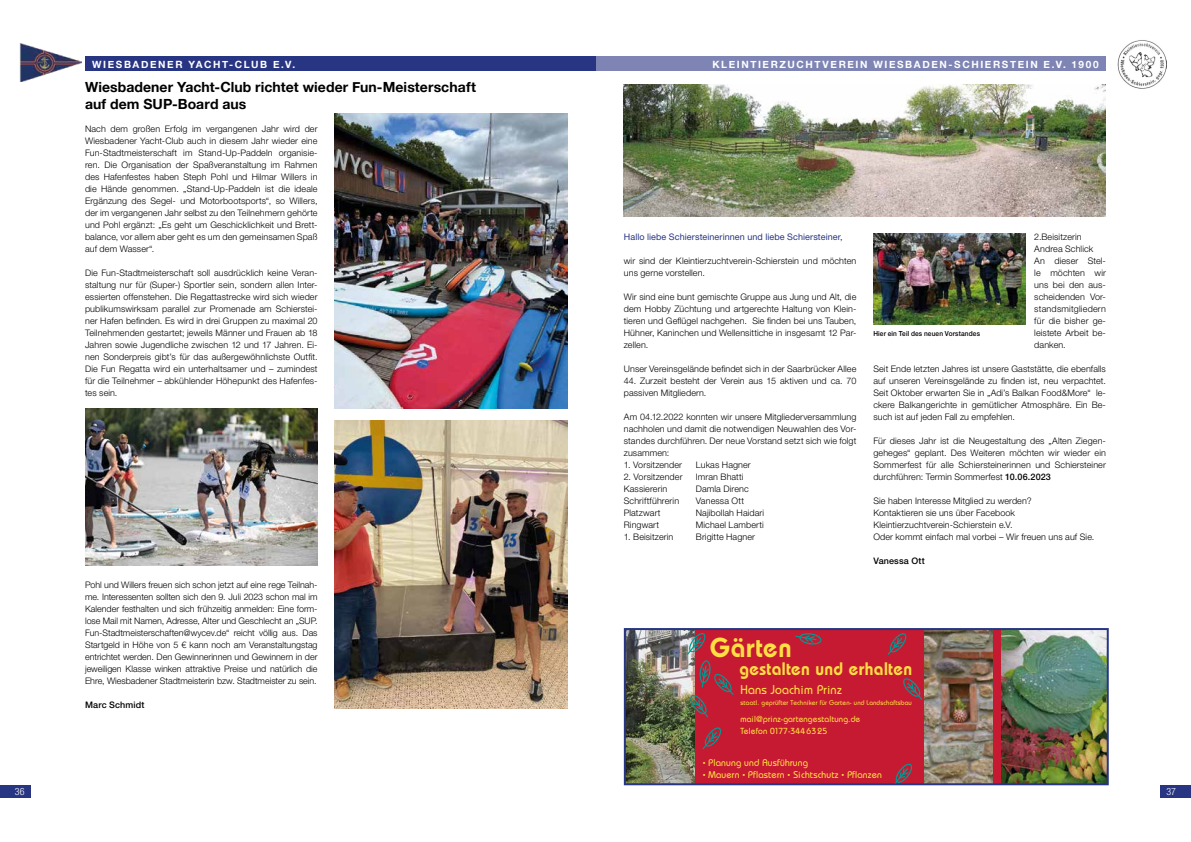
<style>
.page{position:relative;width:1191px;height:842px;background:#fff}
.page>*{position:absolute;margin:0;border:0;box-sizing:border-box;transform-origin:0 0}
.t1{font:600 27.4px "Bauhaus";letter-spacing:.02em;color:#ffdf43;scale:.96 1}
.t2{font:600 18.1px "Bauhaus";letter-spacing:.02em;color:#ffdf43;scale:.96 1}
.t3{font:700 14px/17px "Helvetica Neue";letter-spacing:.005em;color:#000}
.t4{font:500 12.7px "Bauhaus";letter-spacing:.02em;color:#ffdf43;scale:.96 1}
.t5{font:700 10px "Helvetica Neue";letter-spacing:.16em;color:#fff}
.t6{font:300 condensed 10px "Helvetica Neue LT Std";color:#fff}
.t7{font:500 9.8px "Bauhaus";letter-spacing:.025em;color:#ffdf43;scale:.96 1}
.t8{font:300 9px/12px "Helvetica Neue LT Std";letter-spacing:.01em;color:#000;text-align:justify}
.t9{font:9px "Helvetica Neue LT Std";letter-spacing:.01em;color:#283583}
.t10{font:500 9px "Helvetica Neue LT Std";letter-spacing:.015em;color:#000}
.t11{font:500 8.8px/12px "Bauhaus";letter-spacing:.02em;color:#ffdf43;scale:.96 1}
.t12{font:500 7px "Helvetica Neue LT Std";letter-spacing:.02em;color:#000;scale:.93 1}
.t13{font:500 6.8px "Bauhaus";letter-spacing:.025em;color:#ffdf43;scale:.96 1}
.s1{font-weight:500}
.s2{font-size:5.9px}
</style>
<div class="page">
<div style="left:0;top:785px;width:30px;height:13px;background:#283583"></div>
<img style="left:19px;top:44px;width:62px;height:38px">
<div style="left:85px;top:56px;width:510px;height:15px;background:#283583"></div>
<img style="left:85px;top:408px;width:232px;height:157px">
<img style="left:334px;top:114px;width:233px;height:294px">
<img style="left:334px;top:420px;width:233px;height:288px">
<div style="left:595px;top:56px;width:511px;height:15px;background:#7e85b4"></div>
<img style="left:1117px;top:40px;width:49px;height:49px">
<img style="left:624px;top:84px;width:482px;height:132px">
<img style="left:873px;top:233px;width:152px;height:91px">
<img style="left:627px;top:631px;width:69px;height:151px">
<img style="left:924px;top:631px;width:69px;height:151px">
<img style="left:1001px;top:631px;width:104px;height:151px">
<div style="left:696px;top:629px;width:228px;height:155px;background:#c61a32"></div>
<div style="left:993px;top:629px;width:8px;height:155px;background:#c61a32"></div>
<svg style="left:887px;top:633px;width:19px;height:22px"></svg>
<svg style="left:895px;top:764px;width:17px;height:18px"></svg>
<svg style="left:795px;top:633px;width:26px;height:12px"></svg>
<svg style="left:686px;top:633px;width:48px;height:85px"></svg>
<svg style="left:702px;top:727px;width:19px;height:23px"></svg>
<svg style="left:903px;top:678px;width:19px;height:22px"></svg>
<div style="left:624px;top:628px;width:484px;height:157px;border:2px solid #283583"></div>
<div style="left:1160px;top:785px;width:31px;height:13px;background:#283583"></div>
<p class="t5" style="left:92px;top:56px;width:205px">WIESBADENER YACHT-CLUB E.V.</p>
<h3 class="t3" style="left:85px;top:79px;width:392px">Wiesbadener Yacht-Club richtet wieder Fun-Meisterschaft auf dem SUP-Board aus</h3>
<p class="t8" style="left:85px;top:123px;width:234px">Nach dem großen Erfolg im vergangenen Jahr wird der Wiesbadener Yacht-Club auch in diesem Jahr wieder eine Fun-Stadtmeisterschaft im Stand-Up-Paddeln organisie&shy;ren. Die Organisation der Spaßveranstaltung im Rahmen des Hafenfestes haben Steph Pohl und Hilmar Willers in die Hände genommen. „Stand-Up-Paddeln ist die ideale Ergänzung des Segel- und Motorbootsports“, so Willers, der im vergangenen Jahr selbst zu den Teilnehmern gehörte und Pohl ergänzt: „Es geht um Geschicklichkeit und Brett&shy;balance, vor allem aber geht es um den gemeinsamen Spaß auf dem Wasser“.</p>
<p class="t8" style="left:85px;top:267px;width:234px">Die Fun-Stadtmeisterschaft soll ausdrücklich keine Veran&shy;staltung nur für (Super-) Sportler sein, sondern allen Inter&shy;essierten offenstehen. Die Regattastrecke wird sich wieder publikumswirksam parallel zur Promenade am Schierstei&shy;ner Hafen befinden. Es wird in drei Gruppen zu maximal 20<br>Teilnehmenden gestartet; jeweils Männer und Frauen ab 18<br>Jahren sowie Jugendliche zwischen 12 und 17 Jahren. Ei&shy;nen Sonderpreis gibt’s für das außergewöhnlichste Outfit.<br>Die Fun Regatta wird ein unterhaltsamer und – zumindest für die Teilnehmer – abkühlender Höhepunkt des Hafenfes&shy;tes sein.</p>
<p class="t6" style="left:15px;top:786px;width:11px">36</p>
<p class="t8" style="left:85px;top:579px;width:234px">Pohl und Willers freuen sich schon jetzt auf eine rege Teilnah&shy;me. Interessenten sollten sich den 9. Juli 2023 schon mal im Kalender festhalten und sich frühzeitig anmelden: Eine form&shy;lose Mail mit Namen, Adresse, Alter und Geschlecht an „SUP.<br>Fun-Stadtmeisterschaften@wycev.de“ reicht völlig aus. Das Startgeld in Höhe von 5 € kann noch am Veranstaltungstag entrichtet werden. Den Gewinnerinnen und Gewinnern in der jeweiligen Klasse winken attraktive Preise und natürlich die Ehre, Wiesbadener Stadtmeisterin bzw. Stadtmeister zu sein.</p>
<p class="t10" style="left:85px;top:699px;width:61px">Marc Schmidt</p>
<p class="t5" style="left:712px;top:56px;width:388px">KLEINTIERZUCHTVEREIN WIESBADEN-SCHIERSTEIN E.V. 1900</p>
<p class="t9" style="left:624px;top:231px;width:220px">Hallo liebe Schiersteinerinnen und liebe Schiersteiner,</p>
<p class="t8" style="left:624px;top:255px;width:234px">wir sind der Kleintierzuchtverein-Schierstein und möchten uns gerne vorstellen.</p>
<p class="t8" style="left:624px;top:291px;width:234px">Wir sind eine bunt gemischte Gruppe aus Jung und Alt, die dem Hobby Züchtung und artgerechte Haltung von Klein&shy;tieren und Geflügel nachgehen. Sie finden bei uns Tauben, Hühner, Kaninchen und Wellensittiche in insgesamt 12 Par&shy;zellen.</p>
<p class="t8" style="left:624px;top:363px;width:234px">Unser Vereinsgelände befindet sich in der Saarbrücker Allee</p>
<p class="t8" style="left:624px;top:375px;width:234px">44. Zurzeit besteht der Verein aus 15 aktiven und ca. 70 passiven Mitgliedern.</p>
<p class="t8" style="left:624px;top:411px;width:234px">Am 04.12.2022 konnten wir unsere Mitgliederversammlung nachholen und damit die notwendigen Neuwahlen des Vor&shy;standes durchführen. Der neue Vorstand setzt sich wie folgt zusammen:</p>
<p class="t8" style="left:624px;top:459px;width:60px">1. Vorsitzender</p>
<p class="t8" style="left:696px;top:459px;width:56px">Lukas Hagner</p>
<p class="t8" style="left:624px;top:471px;width:60px">2. Vorsitzender</p>
<p class="t8" style="left:696px;top:471px;width:49px">Imran Bhatti</p>
<p class="t8" style="left:624px;top:483px;width:45px">Kassiererin</p>
<p class="t8" style="left:696px;top:483px;width:54px">Damla Direnc</p>
<p class="t8" style="left:624px;top:495px;width:57px">Schriftführerin</p>
<p class="t8" style="left:696px;top:495px;width:50px">Vanessa Ott</p>
<p class="t8" style="left:624px;top:507px;width:38px">Platzwart</p>
<p class="t8" style="left:696px;top:507px;width:70px">Najibollah Haidari</p>
<p class="t8" style="left:624px;top:519px;width:37px">Ringwart</p>
<p class="t8" style="left:696px;top:519px;width:69px">Michael Lamberti</p>
<p class="t8" style="left:624px;top:531px;width:51px">1. Beisitzerin</p>
<p class="t8" style="left:696px;top:531px;width:61px">Brigitte Hagner</p>
<p class="t8" style="left:1034px;top:231px;width:73px;text-align:left">2.Beisitzerin<br>Andrea Schlick<br>An dieser Stel&shy;le möchten wir uns bei den aus&shy;scheidenden Vor&shy;standsmitgliedern für die bisher ge&shy;leistete Arbeit be&shy;danken.</p>
<p class="t8" style="left:873px;top:363px;width:234px">Seit Ende letzten Jahres ist unsere Gaststätte, die ebenfalls auf unseren Vereinsgelände zu finden ist, neu verpachtet.<br>Seit Oktober erwarten Sie in „Adi’s Balkan Food&amp;More“ le&shy;ckere Balkangerichte in gemütlicher Atmosphäre. Ein Be&shy;such ist auf jeden Fall zu empfehlen.</p>
<p class="t8" style="left:873px;top:435px;width:234px">Für dieses Jahr ist die Neugestaltung des „Alten Ziegen&shy;geheges“ geplant. Des Weiteren möchten wir wieder ein Sommerfest für alle Schiersteinerinnen und Schiersteiner durchführen: Termin Sommerfest <span class="s1">10.06.2023</span></p>
<p class="t8" style="left:873px;top:495px;width:222px;text-align:left">Sie haben Interesse Mitglied zu werden?<br>Kontaktieren sie uns über Facebook Kleintierzuchtverein-Schierstein e.V.<br>Oder kommt einfach mal vorbei – Wir freuen uns auf Sie.</p>
<p class="t10" style="left:873px;top:555px;width:53px">Vanessa Ott</p>
<p class="t12" style="left:873px;top:329px;width:116px">Hier ein Teil des neuen Vorstandes</p>
<h1 class="t1" style="left:710px;top:631px;width:87px">Gärten</h1>
<h2 class="t2" style="left:739px;top:657px;width:181px">gestalten und erhalten</h2>
<h3 class="t4" style="left:740px;top:682px;width:107px">Hans Joachim Prinz</h3>
<p class="t13" style="left:740px;top:698px;width:180px">staatl. geprüfter Techniker für Garten- und Landschaftsbau</p>
<p class="t11" style="left:740px;top:713px;width:126px">mail@prinz-gartengestaltung.de<br>Telefon 0177-344 63 25</p>
<p class="t7" style="left:702px;top:757px;width:111px"><span class="s2">•</span> Planung und Ausführung</p>
<p class="t7" style="left:702px;top:769px;width:188px"><span class="s2">•</span> Mauern <span class="s2">•</span> Pflastern <span class="s2">•</span> Sichtschutz <span class="s2">•</span> Pflanzen</p>
<p class="t6" style="left:1166px;top:786px;width:11px">37</p>
</div>
